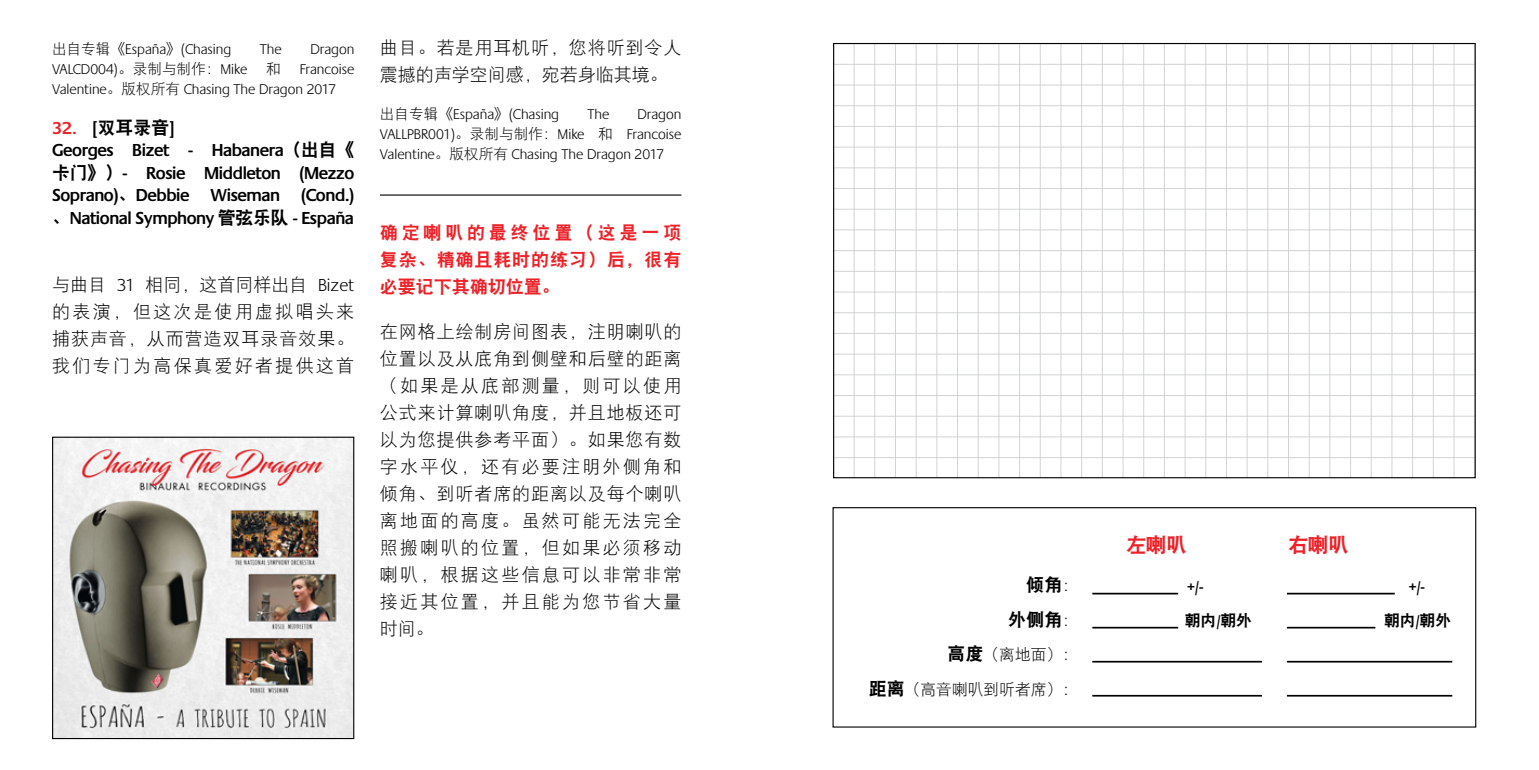
<style>
.page{position:relative;width:1539px;height:770px;background:#fff}
.page>*{position:absolute;margin:0;border:0;box-sizing:border-box;transform-origin:0 0}
.t1{font:20.25px "DFP Hei W9";color:#ed2127}
.t2{font:18px/27px "DFP Hei W3";letter-spacing:.125em;color:#000;text-align:justify}
.t3{font:600 18px/22.5px "Praxis";letter-spacing:-.02em;color:#000;text-align:justify}
.t4{font:18px/27px "DFP Hei W9";letter-spacing:.05em;color:#ed2127;text-align:justify}
.t5{font:18px/27px "DFP Hei W3";color:#000}
.t6{font:18px "DFP Hei W9";color:#000}
.t7{font:15.75px "DFP Hei W3";color:#000}
.t8{font:15.75px "DFP Hei W9";color:#000}
.t9{font:600 15.75px "Praxis";color:#000}
.t10{font:300 14.62px/20.2px "Praxis";color:#000}
.t11{font:14.62px "DFP Hei W3";color:#000}
.s1{font-family:"DFP Hei W3";font-weight:400}
.s2{font-family:"Praxis";font-weight:600;color:#ed2127}
.s3{font-family:"Praxis";font-weight:600}
.s4{font-family:"DFP Hei W9";font-weight:400}
.s5{font-family:"Praxis";font-weight:300}
.s6{font-family:"DFP Hei W3";font-size:15.75px}
.s7{font-family:"DFP Hei W9";font-size:18px}
</style>
<div class="page">
<hr style="left:834px;top:84px;width:641px;height:1px;background:#d1d3d4">
<hr style="left:834px;top:126px;width:641px;height:1px;background:#d1d3d4">
<hr style="left:834px;top:209px;width:641px;height:1px;background:#d1d3d4">
<hr style="left:834px;top:167px;width:641px;height:1px;background:#d1d3d4">
<hr style="left:834px;top:250px;width:641px;height:1px;background:#d1d3d4">
<hr style="left:834px;top:291px;width:641px;height:1px;background:#d1d3d4">
<hr style="left:834px;top:374px;width:641px;height:1px;background:#d1d3d4">
<hr style="left:834px;top:333px;width:641px;height:1px;background:#d1d3d4">
<hr style="left:834px;top:415px;width:641px;height:1px;background:#d1d3d4">
<hr style="left:834px;top:457px;width:641px;height:1px;background:#d1d3d4">
<hr style="left:834px;top:64px;width:641px;height:1px;background:#d1d3d4">
<hr style="left:834px;top:105px;width:641px;height:1px;background:#d1d3d4">
<hr style="left:834px;top:188px;width:641px;height:1px;background:#d1d3d4">
<hr style="left:834px;top:147px;width:641px;height:1px;background:#d1d3d4">
<hr style="left:834px;top:229px;width:641px;height:1px;background:#d1d3d4">
<hr style="left:834px;top:271px;width:641px;height:1px;background:#d1d3d4">
<hr style="left:834px;top:353px;width:641px;height:1px;background:#d1d3d4">
<hr style="left:834px;top:312px;width:641px;height:1px;background:#d1d3d4">
<hr style="left:834px;top:395px;width:641px;height:1px;background:#d1d3d4">
<hr style="left:834px;top:436px;width:641px;height:1px;background:#d1d3d4">
<hr style="left:834px;top:478px;width:641px;height:1px;background:#d1d3d4">
<hr style="left:854px;top:43px;width:1px;height:434px;background:#d1d3d4">
<hr style="left:895px;top:43px;width:1px;height:434px;background:#d1d3d4">
<hr style="left:936px;top:43px;width:1px;height:434px;background:#d1d3d4">
<hr style="left:1019px;top:43px;width:1px;height:434px;background:#d1d3d4">
<hr style="left:978px;top:43px;width:1px;height:434px;background:#d1d3d4">
<hr style="left:1060px;top:43px;width:1px;height:434px;background:#d1d3d4">
<hr style="left:1102px;top:43px;width:1px;height:434px;background:#d1d3d4">
<hr style="left:1185px;top:43px;width:1px;height:434px;background:#d1d3d4">
<hr style="left:1143px;top:43px;width:1px;height:434px;background:#d1d3d4">
<hr style="left:1226px;top:43px;width:1px;height:434px;background:#d1d3d4">
<hr style="left:1267px;top:43px;width:1px;height:434px;background:#d1d3d4">
<hr style="left:1350px;top:43px;width:1px;height:434px;background:#d1d3d4">
<hr style="left:1309px;top:43px;width:1px;height:434px;background:#d1d3d4">
<hr style="left:1391px;top:43px;width:1px;height:434px;background:#d1d3d4">
<hr style="left:1433px;top:43px;width:1px;height:434px;background:#d1d3d4">
<hr style="left:874px;top:43px;width:1px;height:434px;background:#d1d3d4">
<hr style="left:916px;top:43px;width:1px;height:434px;background:#d1d3d4">
<hr style="left:998px;top:43px;width:1px;height:434px;background:#d1d3d4">
<hr style="left:957px;top:43px;width:1px;height:434px;background:#d1d3d4">
<hr style="left:1040px;top:43px;width:1px;height:434px;background:#d1d3d4">
<hr style="left:1081px;top:43px;width:1px;height:434px;background:#d1d3d4">
<hr style="left:1164px;top:43px;width:1px;height:434px;background:#d1d3d4">
<hr style="left:1123px;top:43px;width:1px;height:434px;background:#d1d3d4">
<hr style="left:1205px;top:43px;width:1px;height:434px;background:#d1d3d4">
<hr style="left:1247px;top:43px;width:1px;height:434px;background:#d1d3d4">
<hr style="left:1329px;top:43px;width:1px;height:434px;background:#d1d3d4">
<hr style="left:1288px;top:43px;width:1px;height:434px;background:#d1d3d4">
<hr style="left:1371px;top:43px;width:1px;height:434px;background:#d1d3d4">
<hr style="left:1412px;top:43px;width:1px;height:434px;background:#d1d3d4">
<hr style="left:1454px;top:43px;width:1px;height:434px;background:#d1d3d4">
<hr style="left:380px;top:194px;width:301px;height:2px;background:#000">
<hr style="left:1287px;top:592px;width:108px;height:2px;background:#000">
<hr style="left:1287px;top:626px;width:88px;height:2px;background:#000">
<hr style="left:1092px;top:660px;width:170px;height:2px;background:#000">
<hr style="left:1287px;top:660px;width:165px;height:2px;background:#000">
<hr style="left:1092px;top:694px;width:170px;height:2px;background:#000">
<hr style="left:1287px;top:694px;width:165px;height:2px;background:#000">
<div style="left:833px;top:507px;width:643px;height:220px;border:1px solid #000"></div>
<hr style="left:1092px;top:592px;width:86px;height:2px;background:#000">
<hr style="left:1092px;top:626px;width:86px;height:2px;background:#000">
<img style="left:54px;top:438px;width:298px;height:299px">
<div style="left:52px;top:436px;width:302px;height:303px;border:1px solid #000"></div>
<p class="t10" style="left:52px;top:39px;width:181px"><span class="s1">出自专辑《</span>España<span class="s1">》</span>(Chasing</p>
<p class="t10" style="left:260px;top:39px;width:23px">The</p>
<p class="t10" style="left:310px;top:39px;width:45px">Dragon</p>
<p class="t10" style="left:52px;top:60px;width:197px">VALCD004)<span class="s1">。录制与制作：</span>Mike</p>
<p class="t11" style="left:266px;top:61px;width:16px">和</p>
<p class="t10" style="left:52px;top:60px;width:304px;text-indent:248px">Francoise<br>Valentine<span class="s1">。版权所有</span> Chasing The Dragon 2017</p>
<p class="t6" style="left:52px;top:117px;width:124px"><span class="s2">32.</span> <span class="s3">[</span>双耳录音<span class="s3">]</span></p>
<p class="t3" style="left:52px;top:139px;width:304px">Georges Bizet - Habanera<span class="s4">（出自《卡门》）</span>- Rosie Middleton (Mezzo Soprano)<span class="s4">、</span>Debbie Wiseman (Cond.)<span class="s4">、</span>National Symphony <span class="s4">管弦乐队</span> - España</p>
<p class="t2" style="left:52px;top:270px;width:304px">与曲目 <span class="s5">31</span> 相同，这首同样出自 <span class="s5">Bizet</span>的表演，但这次是使用虚拟唱头来捕获声音，从而营造双耳录音效果。我们专门为高保真爱好者提供这首</p>
<p class="t5" style="left:380px;top:34px;width:303px">曲目。若是用耳机听，您将听到令人震撼的声学空间感，宛若身临其境。</p>
<p class="t10" style="left:380px;top:104px;width:181px"><span class="s1">出自专辑《</span>España<span class="s1">》</span>(Chasing</p>
<p class="t10" style="left:587px;top:104px;width:23px">The</p>
<p class="t10" style="left:380px;top:104px;width:303px;text-align:justify;text-indent:257px">Dragon VALLPBR001)<span class="s1">。录制与制作：</span>Mike <span class="s1">和</span> Francoise Valentine<span class="s1">。版权所有</span> Chasing The Dragon 2017</p>
<p class="t4" style="left:380px;top:219px;width:303px">确定喇叭的最终位置（这是一项复杂、精确且耗时的练习）后，很有必要记下其确切位置。</p>
<p class="t2" style="left:380px;top:317px;width:303px">在网格上绘制房间图表，注明喇叭的位置以及从底角到侧壁和后壁的距离（如果是从底部测量，则可以使用公式来计算喇叭角度，并且地板还可以为您提供参考平面）。如果您有数字水平仪，还有必要注明外侧角和倾角、到听者席的距离以及每个喇叭离地面的高度。虽然可能无法完全照搬喇叭的位置，但如果必须移动喇叭，根据这些信息可以非常非常接近其位置，并且能为您节省大量时间。</p>
<p class="t6" style="left:1026px;top:575px;width:53px">倾角<span class="s6">：</span></p>
<p class="t6" style="left:1008px;top:609px;width:71px">外侧角<span class="s6">：</span></p>
<p class="t7" style="left:948px;top:646px;width:132px"><span class="s7">高度</span>（离地面）：</p>
<p class="t7" style="left:869px;top:680px;width:211px"><span class="s7">距离</span>（高音喇叭到听者席）：</p>
<p class="t1" style="left:1126px;top:534px;width:62px">左喇叭</p>
<p class="t1" style="left:1288px;top:534px;width:62px">右喇叭</p>
<p class="t9" style="left:1187px;top:578px;width:18px">+/-</p>
<p class="t8" style="left:1185px;top:611px;width:69px">朝内<span class="s3">/</span>朝外</p>
<p class="t9" style="left:1409px;top:578px;width:18px">+/-</p>
<p class="t8" style="left:1384px;top:611px;width:69px">朝内<span class="s3">/</span>朝外</p>
</div>
